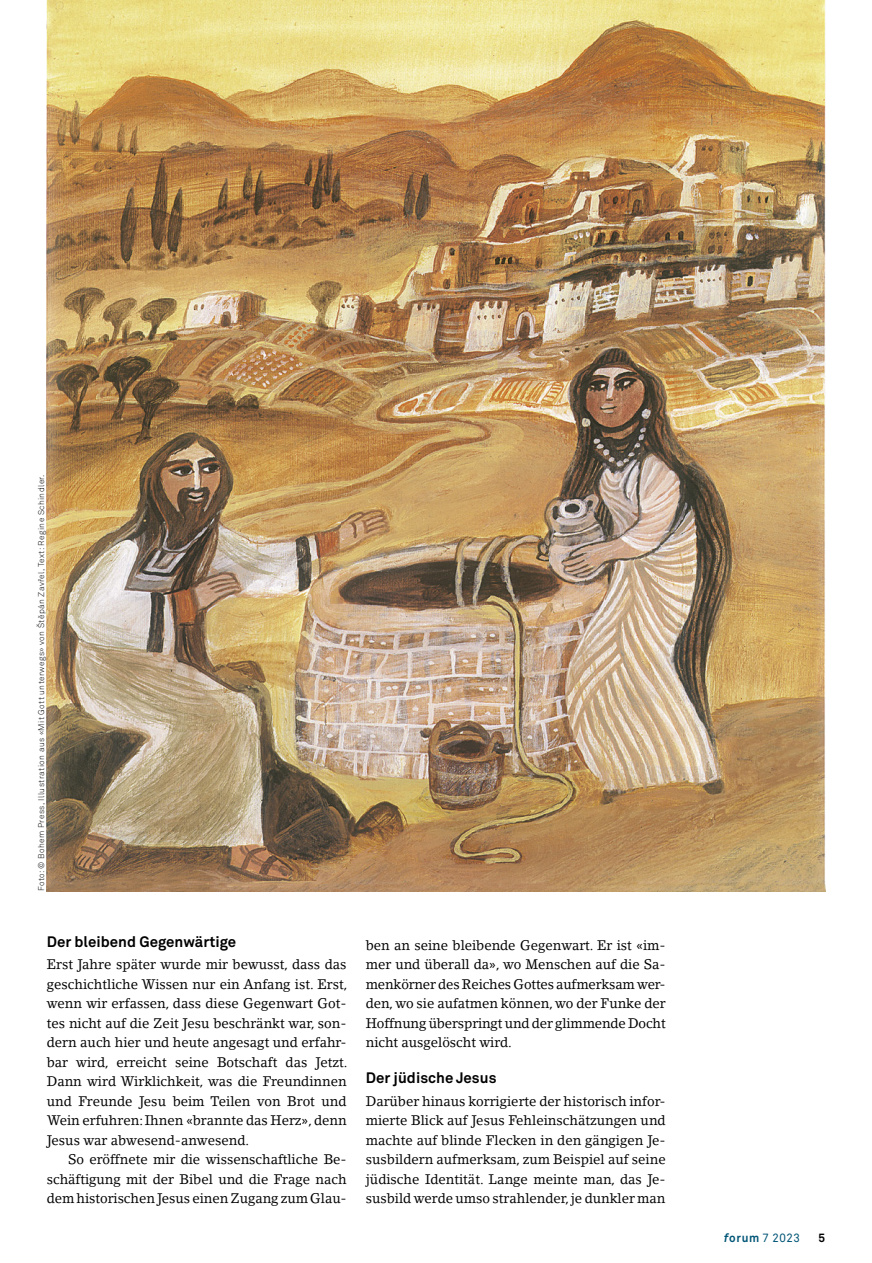
<style>
.page{position:relative;width:872px;height:1263px;background:#fff}
.page>*{position:absolute;margin:0;border:0;box-sizing:border-box;transform-origin:0 0}
._06_Zwischentitel__1{font:700 15px "Akkurat Pro";color:#000}
._04_Grundtext_ohne_E{font:13.8px/19.5px "Lino Letter";color:#000;text-align:justify;scale:.96 1}
._04_Grundtext_mit_Ei{font:13.8px/19.5px "Lino Letter";letter-spacing:-.005em;color:#000;text-align:justify;scale:.96 1}
.t1{font:12px "Akkurat Pro";color:#005576;scale:.96 1}
.t2{font:700 12px "Akkurat Pro";color:#000;scale:.96 1}
._11_Bildnachweis__5{font:8.25px "Akkurat Light Pro";letter-spacing:.05em;color:#000}
.s1{font-weight:700;font-style:italic}
.s2{font-weight:700}
</style>
<div class="page">
<img style="left:47px;top:0;width:778px;height:891px">
<p class="_11_Bildnachweis__5" style="left:36px;top:891px;width:418px;rotate:-90deg">Foto: © Bohem Press, Illustration aus «Mit Gott unterwegs» von Štěpán Zavřel, Text: Regine Schindler.</p>
<p class="_06_Zwischentitel__1" style="left:47px;top:932px;width:191px">Der bleibend Gegenwärtige</p>
<p class="_04_Grundtext_ohne_E" style="left:47px;top:955px;width:315px">Erst Jahre später wurde mir bewusst, dass das geschichtliche Wissen nur ein Anfang ist. Erst, wenn wir erfassen, dass diese Gegenwart Got&shy;tes nicht auf die Zeit Jesu beschränkt war, son&shy;dern auch hier und heute angesagt und erfahr&shy;bar wird, erreicht seine Botschaft das Jetzt.<br>Dann wird Wirklichkeit, was die Freundinnen und Freunde Jesu beim Teilen von Brot und Wein erfuhren: Ihnen «brannte das Herz», denn Jesus war abwesend-anwesend.</p>
<p class="_04_Grundtext_mit_Ei" style="left:47px;top:1150px;width:314px;text-indent:21px">So eröffnete mir die wissenschaftliche Be&shy;schäftigung mit der Bibel und die Frage nach dem historischen Jesus einen Zugang zum Glau-</p>
<p class="_04_Grundtext_mit_Ei" style="left:366px;top:935px;width:314px">ben an seine bleibende Gegenwart. Er ist «im&shy;mer und überall da», wo Menschen auf die Sa&shy;menkörner des Reiches Gottes aufmerksam wer&shy;den, wo sie aufatmen können, wo der Funke der Hoffnung überspringt und der glimmende Docht nicht ausgelöscht wird.</p>
<p class="_06_Zwischentitel__1" style="left:366px;top:1069px;width:132px">Der jüdische Jesus</p>
<p class="_04_Grundtext_ohne_E" style="left:366px;top:1091px;width:314px">Darüber hinaus korrigierte der historisch infor&shy;mierte Blick auf Jesus Fehleinschätzungen und machte auf blinde Flecken in den gängigen Je&shy;susbildern aufmerksam, zum Beispiel auf seine jüdische Identität. Lange meinte man, das Je&shy;susbild werde umso strahlender, je dunkler man</p>
<p class="t1" style="left:724px;top:1231px;width:80px"><span class="s1">f</span><span class="s2">orum</span> 7 2023</p>
<p class="t2" style="left:818px;top:1231px;width:8px">5</p>
</div>
